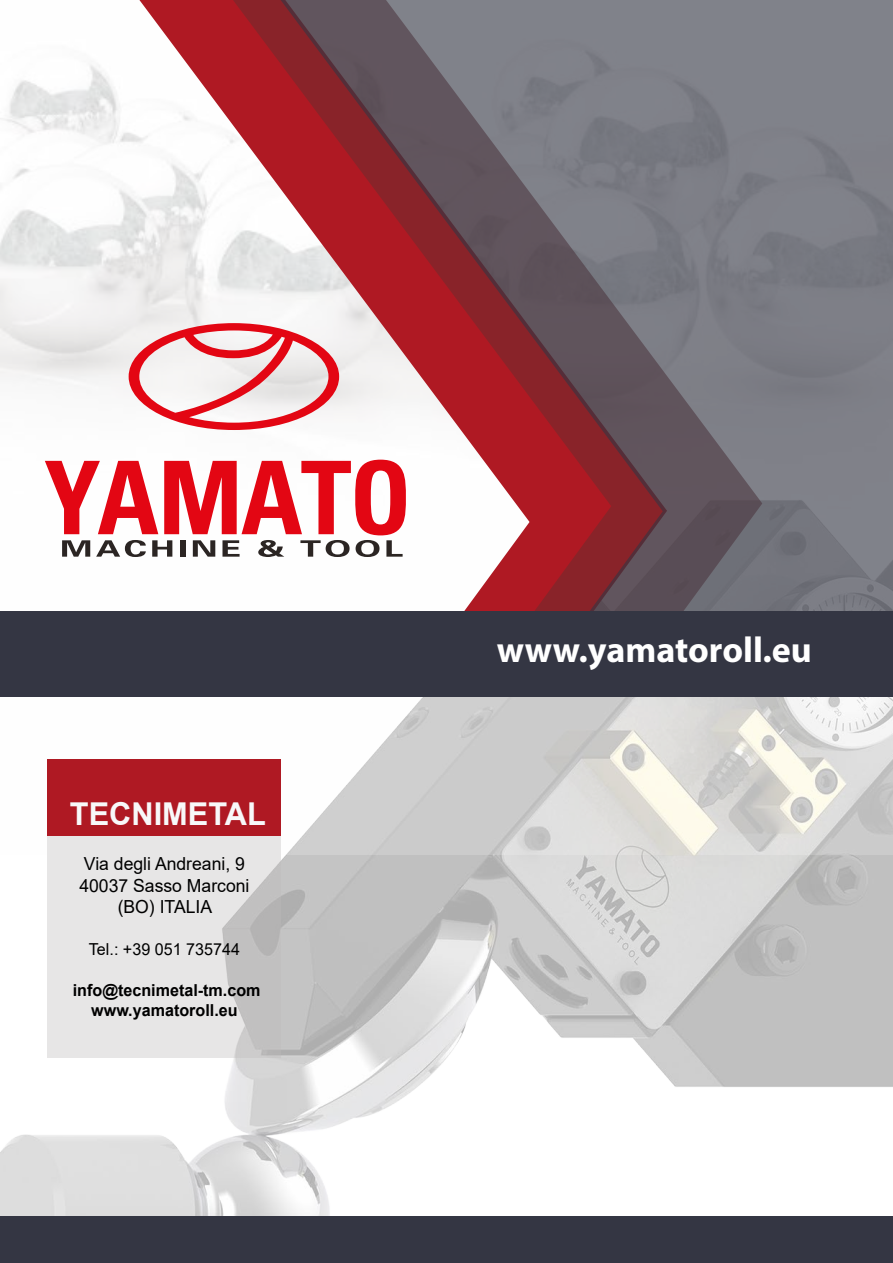
<style>
.page{position:relative;width:893px;height:1263px;background:#fff}
.page>*{position:absolute;margin:0;border:0;box-sizing:border-box;transform-origin:0 0}
.t1{font:700 36px "Myriad Pro";color:#fff}
.t2{font:700 31.5px "Arial";color:#f8f8f9}
.t3{font:18px/21.6px "Arial";color:#000;text-align:center}
.t4{font:700 16.5px/19.8px "Arial";color:#000;text-align:center}
.t5{font:16.5px "Arial";color:#000}
</style>
<div class="page">
<img style="left:0;top:855px;width:893px;height:362px">
<div style="left:0;top:1217px;width:893px;height:46px;background:#343643"></div>
<img style="left:0;top:65px;width:893px;height:790px">
<svg style="left:45px;top:460px;width:91px;height:97px"></svg>
<svg style="left:129px;top:323px;width:7px;height:107px"></svg>
<svg style="left:136px;top:0;width:94px;height:611px;fill:#f7f6f6"></svg>
<svg style="left:230px;top:0;width:48px;height:611px"></svg>
<svg style="left:278px;top:0;width:615px;height:611px;background:#92737a"></svg>
<div style="left:0;top:611px;width:893px;height:85px;background:#343643"></div>
<svg style="left:47px;top:836px;width:234px;height:221px;background:#e1e0e0"></svg>
<div style="left:47px;top:759px;width:234px;height:77px;background:#af1923"></div>
<h2 class="t2" style="left:70px;top:792px;width:198px">TECNIMETAL</h2>
<p class="t3" style="left:79px;top:853px;width:172px">Via degli Andreani, 9<br>40037 Sasso Marconi (BO) ITALIA</p>
<p class="t5" style="left:89px;top:937px;width:153px">Tel.: +39 051 735744</p>
<p class="t4" style="left:73px;top:980px;width:189px">info@tecnimetal-tm.com www.yamatoroll.eu</p>
<h1 class="t1" style="left:497px;top:626px;width:317px">www.yamatoroll.eu</h1>
</div>
